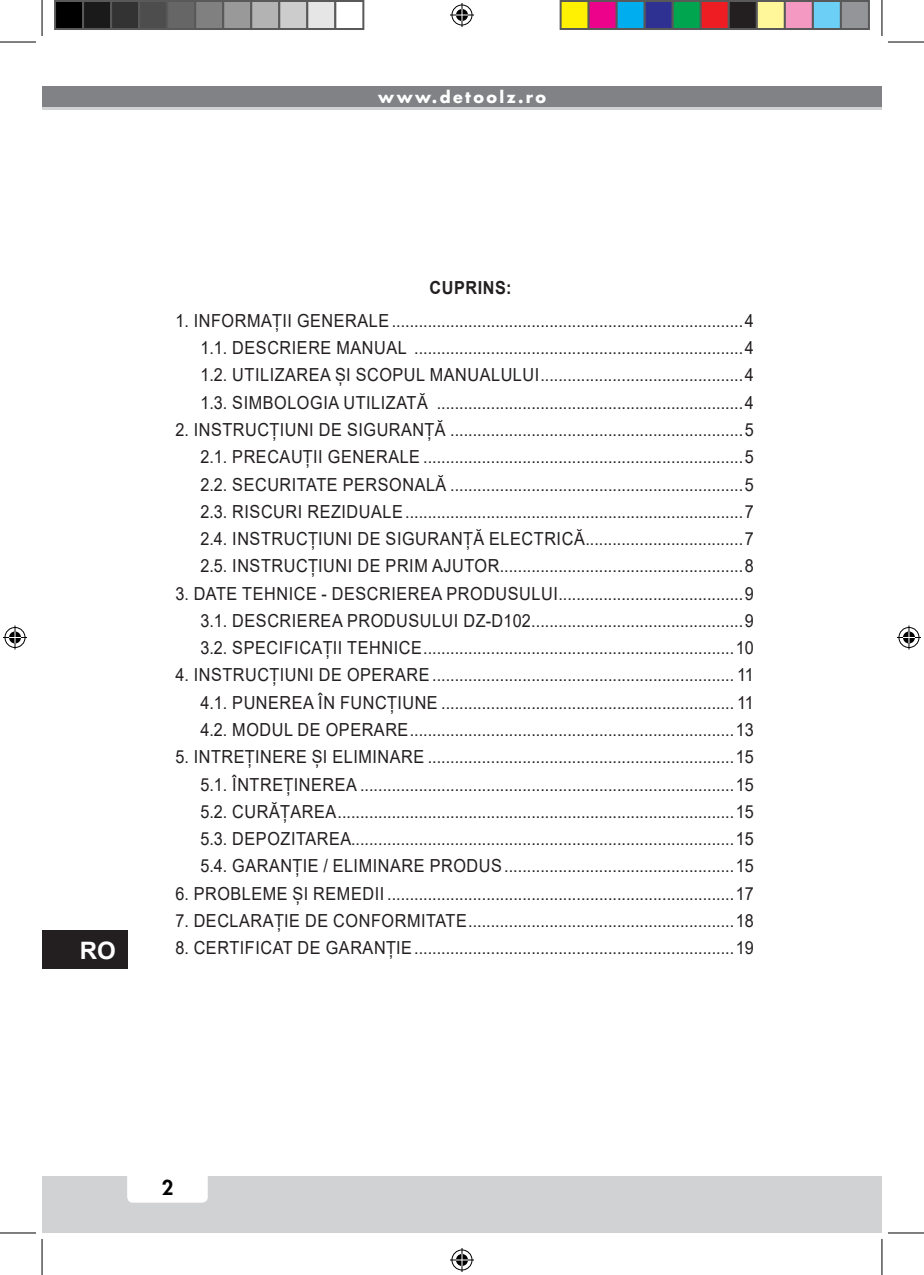
<style>
.page{position:relative;width:924px;height:1275px;background:#fff}
.page>*{position:absolute;margin:0;border:0;box-sizing:border-box;transform-origin:0 0}
.t1{font:700 24px "Arial";color:#fff}
.t2{font:800 20px "Futura";color:#000}
.Cuprins-2{font:18px "Arial";letter-spacing:.035em;color:#231f20;scale:.9 1}
.Cuprins-1{font:18px "Arial";letter-spacing:.035em;color:#231f20;scale:.9 1}
.Testo_normale{font:700 18px "Arial";letter-spacing:.035em;color:#231f20;scale:.9 1}
.t3{font:700 16px "Futura";letter-spacing:.15em;color:#fff}
</style>
<div class="page">
<div style="left:42px;top:1176px;width:839px;height:57px;background:#d1d2d4"></div>
<div style="left:127px;top:1162px;width:81px;height:40px;background:#fff;border-radius:6px"></div>
<div style="left:42px;top:86px;width:839px;height:24px;background:#808285"></div>
<hr style="left:42px;top:107px;width:839px;height:3px;background:#d1d2d4">
<div style="left:42px;top:930px;width:85px;height:39px;background:#231f20"></div>
<hr style="left:0;top:42px;width:36px;height:1px;background:#000">
<hr style="left:887px;top:42px;width:36px;height:1px;background:#000">
<hr style="left:0;top:1232px;width:36px;height:1px;background:#000">
<hr style="left:887px;top:1232px;width:36px;height:1px;background:#000">
<hr style="left:42px;top:0;width:1px;height:36px;background:#000">
<hr style="left:42px;top:1239px;width:1px;height:36px;background:#000">
<hr style="left:881px;top:0;width:1px;height:36px;background:#000">
<hr style="left:881px;top:1239px;width:1px;height:36px;background:#000">
<svg style="left:450px;top:3px;width:24px;height:24px"></svg>
<svg style="left:450px;top:1248px;width:24px;height:24px"></svg>
<svg style="left:3px;top:625px;width:24px;height:24px"></svg>
<svg style="left:897px;top:625px;width:23px;height:24px"></svg>
<div style="left:55px;top:1px;width:28px;height:28px;background:#000"></div>
<div style="left:54px;top:0;width:30px;height:30px;border:2px solid #595959"></div>
<div style="left:83px;top:1px;width:28px;height:28px;background:#1a1a1a"></div>
<div style="left:82px;top:0;width:30px;height:30px;border:2px solid #595959"></div>
<div style="left:111px;top:1px;width:28px;height:28px;background:#333"></div>
<div style="left:110px;top:0;width:30px;height:30px;border:2px solid #595959"></div>
<div style="left:139px;top:1px;width:28px;height:28px;background:#4d4d4d"></div>
<div style="left:138px;top:0;width:30px;height:30px;border:2px solid #595959"></div>
<div style="left:167px;top:1px;width:28px;height:28px;background:#666"></div>
<div style="left:166px;top:0;width:30px;height:30px;border:2px solid #595959"></div>
<div style="left:195px;top:1px;width:28px;height:28px;background:#808080"></div>
<div style="left:194px;top:0;width:30px;height:30px;border:2px solid #595959"></div>
<div style="left:223px;top:1px;width:28px;height:28px;background:#999"></div>
<div style="left:222px;top:0;width:30px;height:30px;border:2px solid #595959"></div>
<div style="left:251px;top:1px;width:28px;height:28px;background:#b3b3b3"></div>
<div style="left:250px;top:0;width:30px;height:30px;border:2px solid #595959"></div>
<div style="left:279px;top:1px;width:28px;height:28px;background:#ccc"></div>
<div style="left:278px;top:0;width:30px;height:30px;border:2px solid #595959"></div>
<div style="left:307px;top:1px;width:28px;height:28px;background:#e6e6e6"></div>
<div style="left:306px;top:0;width:30px;height:30px;border:2px solid #595959"></div>
<div style="left:334px;top:0;width:30px;height:30px;border:2px solid #595959"></div>
<div style="left:560px;top:1px;width:28px;height:28px;background:#fff101"></div>
<div style="left:559px;top:0;width:30px;height:30px;border:2px solid #595959"></div>
<div style="left:588px;top:1px;width:28px;height:28px;background:#ed028c"></div>
<div style="left:587px;top:0;width:30px;height:30px;border:2px solid #595959"></div>
<div style="left:616px;top:1px;width:28px;height:28px;background:#00aeef"></div>
<div style="left:615px;top:0;width:30px;height:30px;border:2px solid #595959"></div>
<div style="left:644px;top:1px;width:28px;height:28px;background:#2e3092"></div>
<div style="left:643px;top:0;width:30px;height:30px;border:2px solid #595959"></div>
<div style="left:672px;top:1px;width:28px;height:28px;background:#00a54f"></div>
<div style="left:671px;top:0;width:30px;height:30px;border:2px solid #595959"></div>
<div style="left:700px;top:1px;width:28px;height:28px;background:#ee1d23"></div>
<div style="left:699px;top:0;width:30px;height:30px;border:2px solid #595959"></div>
<div style="left:728px;top:1px;width:28px;height:28px;background:#231f20"></div>
<div style="left:727px;top:0;width:30px;height:30px;border:2px solid #595959"></div>
<div style="left:756px;top:1px;width:28px;height:28px;background:#fff79a"></div>
<div style="left:755px;top:0;width:30px;height:30px;border:2px solid #595959"></div>
<div style="left:784px;top:1px;width:28px;height:28px;background:#f499c2"></div>
<div style="left:783px;top:0;width:30px;height:30px;border:2px solid #595959"></div>
<div style="left:812px;top:1px;width:28px;height:28px;background:#6bcff6"></div>
<div style="left:811px;top:0;width:30px;height:30px;border:2px solid #595959"></div>
<div style="left:840px;top:1px;width:28px;height:28px;background:#939598"></div>
<div style="left:839px;top:0;width:30px;height:30px;border:2px solid #595959"></div>
<p class="t3" style="left:378px;top:86px;width:169px">www.detoolz.ro</p>
<h1 class="t1" style="left:80px;top:933px;width:37px">RO</h1>
<p class="Testo_normale" style="left:429px;top:275px;width:93px">CUPRINS:</p>
<p class="Cuprins-1" style="left:175px;top:308px;width:644px">1. INFORMAȚII GENERALE..............................................................................4</p>
<p class="Cuprins-2" style="left:200px;top:335px;width:616px">1.1. DESCRIERE MANUAL .........................................................................4</p>
<p class="Cuprins-2" style="left:200px;top:363px;width:616px">1.2. UTILIZAREA ȘI SCOPUL MANUALULUI.............................................4</p>
<p class="Cuprins-2" style="left:200px;top:390px;width:616px">1.3. SIMBOLOGIA UTILIZATĂ ....................................................................4</p>
<p class="Cuprins-1" style="left:175px;top:417px;width:644px">2. INSTRUCȚIUNI DE SIGURANȚĂ .................................................................5</p>
<p class="Cuprins-2" style="left:200px;top:444px;width:616px">2.1. PRECAUȚII GENERALE .......................................................................5</p>
<p class="Cuprins-2" style="left:200px;top:472px;width:616px">2.2. SECURITATE PERSONALĂ .................................................................5</p>
<p class="Cuprins-2" style="left:200px;top:499px;width:616px">2.3. RISCURI REZIDUALE...........................................................................7</p>
<p class="Cuprins-2" style="left:200px;top:526px;width:616px">2.4. INSTRUCȚIUNI DE SIGURANȚĂ ELECTRICĂ...................................7</p>
<p class="Cuprins-2" style="left:200px;top:553px;width:616px">2.5. INSTRUCȚIUNI DE PRIM AJUTOR......................................................8</p>
<p class="Cuprins-1" style="left:175px;top:581px;width:644px">3. DATE TEHNICE - DESCRIEREA PRODUSULUI.........................................9</p>
<p class="Cuprins-2" style="left:200px;top:608px;width:616px">3.1. DESCRIEREA PRODUSULUI DZ-D102...............................................9</p>
<p class="Cuprins-2" style="left:200px;top:635px;width:616px">3.2. SPECIFICAȚII TEHNICE.....................................................................10</p>
<p class="Cuprins-1" style="left:175px;top:663px;width:644px">4. INSTRUCȚIUNI DE OPERARE................................................................... 11</p>
<p class="Cuprins-2" style="left:200px;top:690px;width:616px">4.1. PUNEREA ÎN FUNCȚIUNE ................................................................. 11</p>
<p class="Cuprins-2" style="left:200px;top:717px;width:616px">4.2. MODUL DE OPERARE........................................................................13</p>
<p class="Cuprins-1" style="left:175px;top:744px;width:644px">5. INTREȚINERE ȘI ELIMINARE ....................................................................15</p>
<p class="Cuprins-2" style="left:200px;top:772px;width:616px">5.1. ÎNTREȚINEREA ...................................................................................15</p>
<p class="Cuprins-2" style="left:200px;top:799px;width:616px">5.2. CURĂȚAREA........................................................................................15</p>
<p class="Cuprins-2" style="left:200px;top:826px;width:616px">5.3. DEPOZITAREA.....................................................................................15</p>
<p class="Cuprins-2" style="left:200px;top:853px;width:616px">5.4. GARANȚIE / ELIMINARE PRODUS...................................................15</p>
<p class="Cuprins-1" style="left:175px;top:881px;width:644px">6. PROBLEME ȘI REMEDII .............................................................................17</p>
<p class="Cuprins-1" style="left:175px;top:908px;width:644px">7. DECLARAȚIE DE CONFORMITATE...........................................................18</p>
<p class="Cuprins-1" style="left:175px;top:935px;width:644px">8. CERTIFICAT DE GARANȚIE.......................................................................19</p>
<p class="t2" style="left:162px;top:1174px;width:13px">2</p>
</div>
